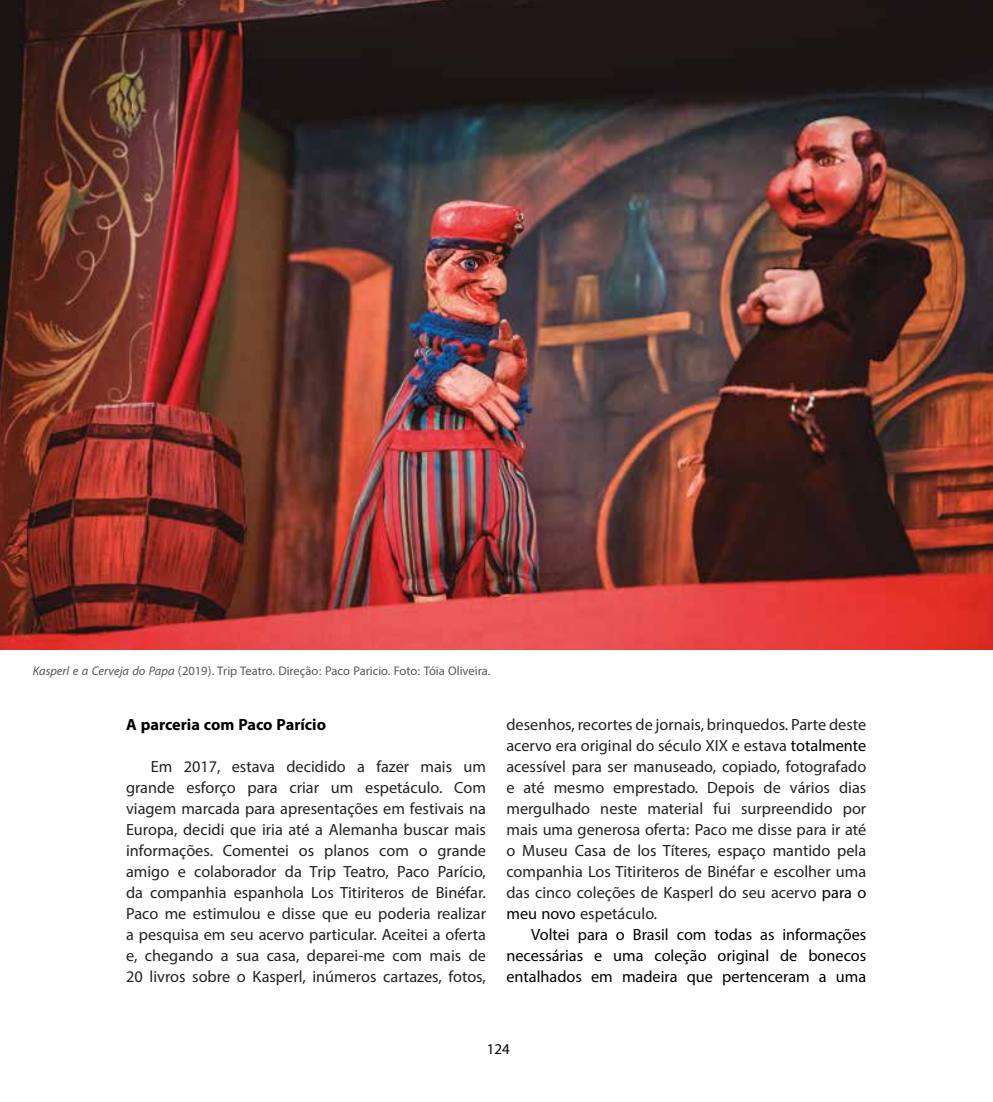
<style>
.page{position:relative;width:993px;height:1102px;background:#fff}
.page>*{position:absolute;margin:0;border:0;box-sizing:border-box;transform-origin:0 0}
.t1{font:22.75px/21px "Myriad Arabic";color:#222;text-align:justify}
.t2{font:22.75px/21px "Myriad Arabic";color:#000;text-align:justify}
.t3{font:700 22.75px "Myriad Arabic";color:#000}
.t4{font:21px "Myriad Arabic";color:#000}
.t5{font:17.5px "Myriad Arabic";color:#575756}
.s1{font-style:italic}
.s2{color:#000}
</style>
<div class="page">
<img style="left:0;top:0;width:992px;height:649px">
<p class="t5" style="left:33px;top:658px;width:459px"><span class="s1">Kasperl e a Cerveja do Papa</span> (2019). Trip Teatro. Direção: Paco Paricio. Foto: Tóia Oliveira.</p>
<p class="t3" style="left:126px;top:708px;width:201px">A parceria com Paco Parício</p>
<p class="t1" style="left:126px;top:756px;width:361px;text-indent:25px">Em 2017, estava decidido a fazer mais um grande esforço para criar um espetáculo. Com viagem marcada para apresentações em festivais na Europa, decidi que iria até a Alemanha buscar mais informações. Comentei os planos com o grande amigo e colaborador da Trip Teatro, Paco Parício, da companhia espanhola Los Titiriteros de Binéfar.<br>Paco me estimulou e disse que eu poderia realizar a pesquisa em seu acervo particular. Aceitei a oferta e, chegando a sua casa, deparei-me com mais de 20 livros sobre o Kasperl, inúmeros cartazes, fotos,</p>
<p class="t1" style="left:506px;top:714px;width:361px">desenhos, recortes de jornais, brinquedos. Parte deste acervo era original do século XIX e estava <span class="s2">totalmente </span>acessível para ser manuseado, copiado, fotografado e até mesmo emprestado. Depois de vários dias mergulhado neste material fui surpreendido por mais uma generosa oferta: Paco me disse para ir até o Museu Casa de los Títeres, espaço mantido pela companhia Los Titiriteros de Binéfar e escolher uma das cinco coleções de Kasperl do seu acervo <span class="s2">para o meu novo</span> espetáculo.</p>
<p class="t2" style="left:506px;top:924px;width:361px;text-indent:25px">Voltei para o Brasil com todas as informações necessárias e uma coleção original de bonecos entalhados em madeira que pertenceram a uma</p>
<p class="t4" style="left:486px;top:1034px;width:25px">124</p>
</div>
